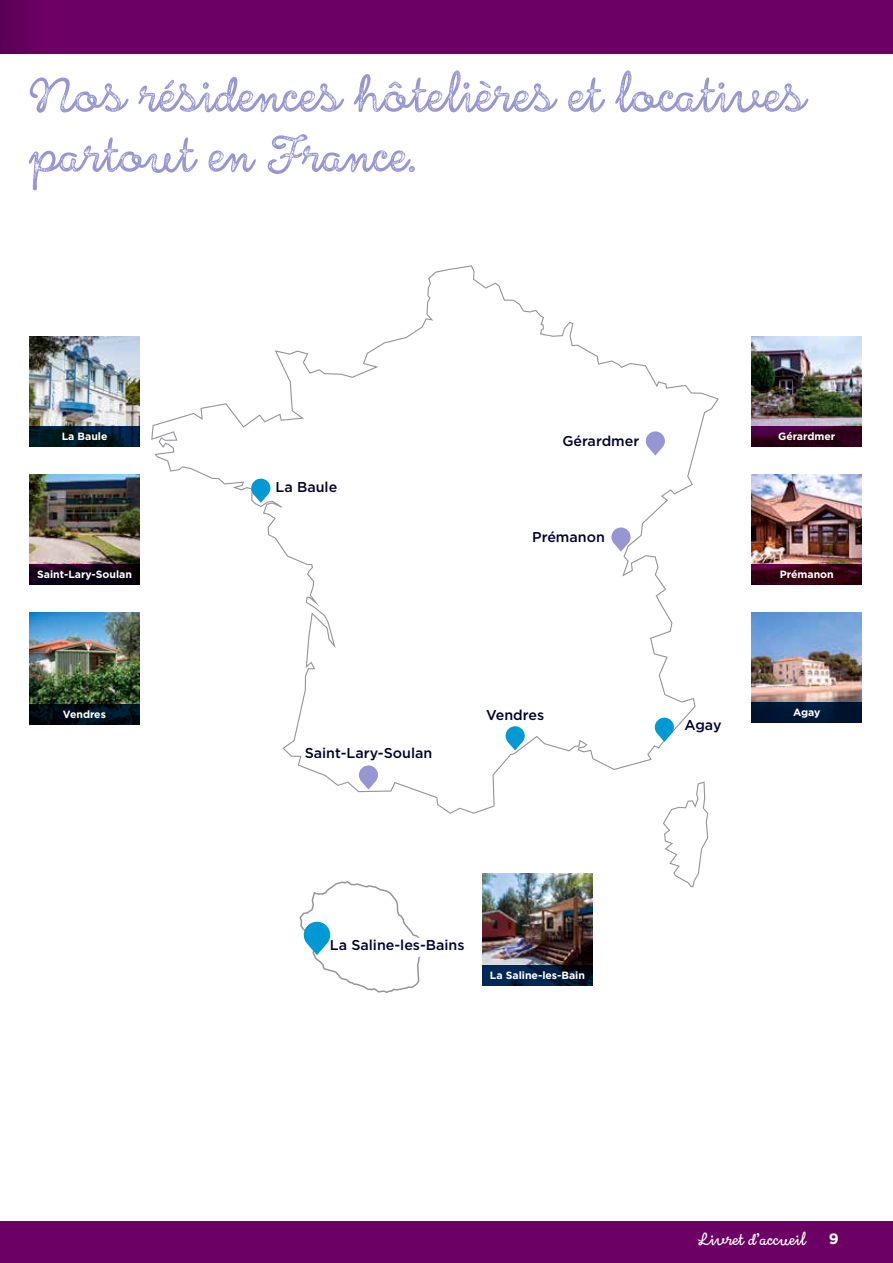
<style>
.page{position:relative;width:893px;height:1263px;background:#fff}
.page>*{position:absolute;margin:0;border:0;box-sizing:border-box;transform-origin:0 0}
.t1{font:105px "HMS Gilbert Script Printed";color:#9796d2}
.t2{font:34.5px "HMS Gilbert Script";color:#fff}
.t3{font:700 15px "Gotham";color:#fff}
.t4{font:500 14.25px "Gotham";color:#020030}
.t5{font:700 10.5px "Gotham";color:#fff}
</style>
<div class="page">
<div style="left:0;top:0;width:893px;height:54px;background:#6d0064"></div>
<div style="left:0;top:0;width:91px;height:54px;background:linear-gradient(to right,#610059,#700067)"></div>
<svg style="left:0;top:0;width:4px;height:54px"></svg>
<div style="left:0;top:1221px;width:893px;height:42px;background:#6d0064"></div>
<svg style="left:151px;top:265px;width:568px;height:549px"></svg>
<svg style="left:663px;top:781px;width:45px;height:106px"></svg>
<svg style="left:359px;top:765px;width:19px;height:25px"></svg>
<svg style="left:611px;top:527px;width:20px;height:25px"></svg>
<svg style="left:646px;top:431px;width:19px;height:25px"></svg>
<svg style="left:251px;top:479px;width:19px;height:24px"></svg>
<svg style="left:506px;top:726px;width:19px;height:24px"></svg>
<svg style="left:655px;top:718px;width:19px;height:24px"></svg>
<svg style="left:460px;top:379px;width:19px;height:24px"></svg>
<img style="left:29px;top:336px;width:111px;height:90px">
<img style="left:752px;top:474px;width:110px;height:91px">
<img style="left:751px;top:612px;width:111px;height:110px">
<img style="left:29px;top:474px;width:111px;height:90px">
<img style="left:482px;top:874px;width:110px;height:91px">
<img style="left:29px;top:612px;width:111px;height:92px">
<img style="left:752px;top:336px;width:110px;height:90px">
<svg style="left:299px;top:881px;width:122px;height:112px"></svg>
<svg style="left:29px;top:426px;width:111px;height:20px;background:#001b2a"></svg>
<svg style="left:29px;top:564px;width:111px;height:20px;background:#100015"></svg>
<svg style="left:29px;top:704px;width:111px;height:20px;background:#000f19"></svg>
<svg style="left:482px;top:965px;width:111px;height:20px;background:#001e41"></svg>
<svg style="left:752px;top:702px;width:110px;height:20px;background:#001634"></svg>
<svg style="left:752px;top:565px;width:110px;height:20px;background:#370014"></svg>
<svg style="left:752px;top:426px;width:110px;height:21px;background:#330021"></svg>
<h1 class="t1" style="left:30px;top:14px;width:777px">Nos résidences hôtelières et locatives</h1>
<h1 class="t1" style="left:30px;top:74px;width:389px">partout en France.</h1>
<p class="t5" style="left:62px;top:429px;width:47px">La Baule</p>
<p class="t4" style="left:562px;top:432px;width:78px">Gérardmer</p>
<p class="t5" style="left:778px;top:429px;width:59px">Gérardmer</p>
<p class="t4" style="left:276px;top:478px;width:63px">La Baule</p>
<p class="t4" style="left:532px;top:528px;width:74px">Prémanon</p>
<p class="t5" style="left:37px;top:567px;width:96px">Saint-Lary-Soulan</p>
<p class="t5" style="left:780px;top:568px;width:55px">Prémanon</p>
<p class="t5" style="left:63px;top:707px;width:45px">Vendres</p>
<p class="t4" style="left:486px;top:706px;width:60px">Vendres</p>
<p class="t4" style="left:684px;top:716px;width:39px">Agay</p>
<p class="t5" style="left:793px;top:705px;width:29px">Agay</p>
<p class="t4" style="left:305px;top:744px;width:129px">Saint-Lary-Soulan</p>
<p class="t4" style="left:330px;top:936px;width:136px">La Saline-les-Bains</p>
<p class="t5" style="left:490px;top:968px;width:97px">La Saline-les-Bain</p>
<h2 class="t2" style="left:698px;top:1212px;width:109px">Livret d’accueil</h2>
<p class="t3" style="left:829px;top:1228px;width:11px">9</p>
</div>
